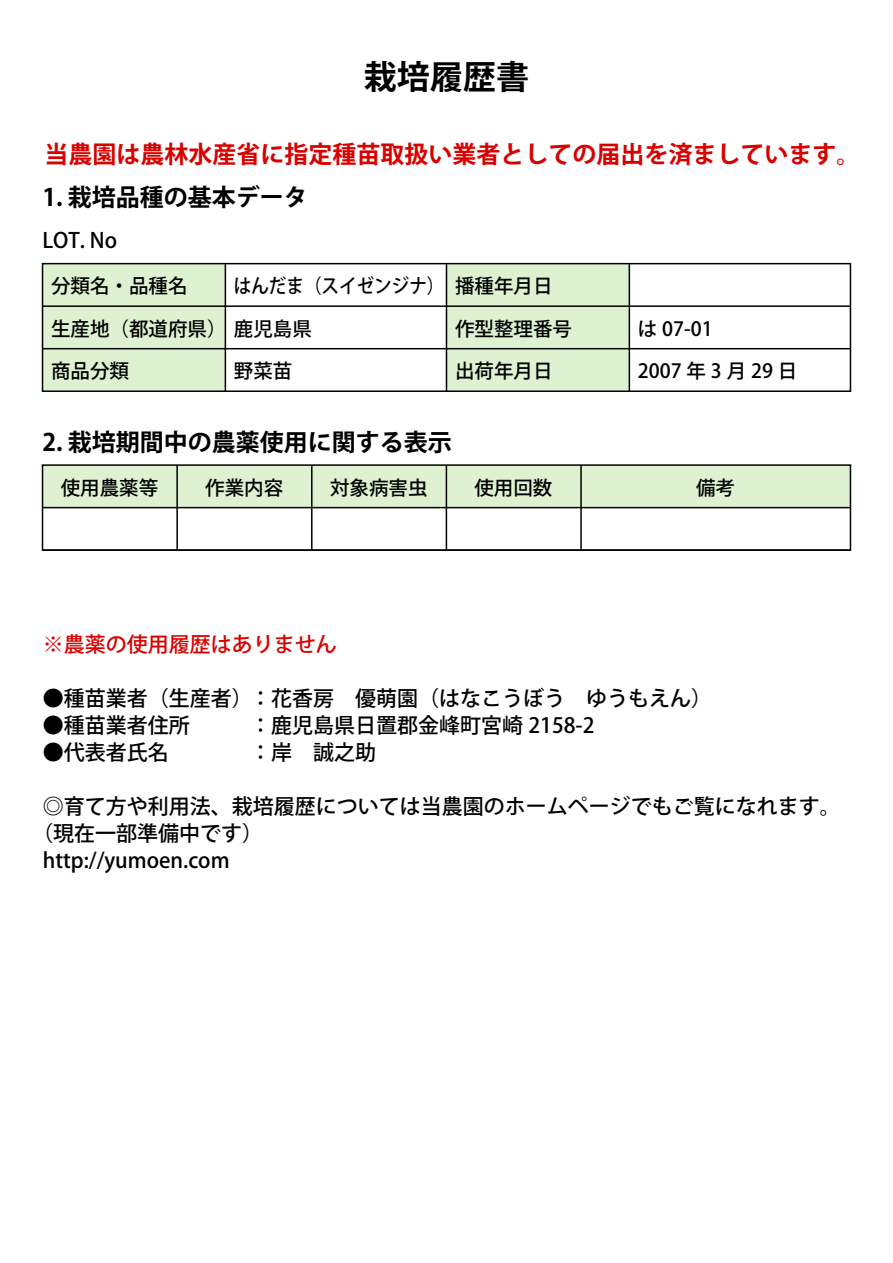
<style>
.page{position:relative;width:893px;height:1263px;background:#fff}
.page>*{position:absolute;margin:0;border:0;box-sizing:border-box;transform-origin:0 0}
.t1{font:700 33px "Koz Go Std";color:#000}
.t2{font:700 24px "Koz Go Std";color:#d90000}
.t3{font:700 24px "Koz Go Std";color:#000}
.t4{font:500 21px "Koz Go Std";color:#000}
.t5{font:500 21px "Koz Go Std";color:#d90000}
.t6{font:500 19.5px/42.5px "Koz Go Std";color:#000}
.t7{font:500 19.5px "Koz Go Std";color:#000;scale:.9 1}
</style>
<div class="page">
<svg style="left:41px;top:262px;width:811px;height:130px"></svg>
<svg style="left:41px;top:464px;width:811px;height:87px"></svg>
<h1 class="t1" style="left:364px;top:55px;width:166px">栽培履歴書</h1>
<p class="t2" style="left:44px;top:139px;width:817px">当農園は農林水産省に指定種苗取扱い業者としての届出を済ましています。</p>
<p class="t3" style="left:43px;top:181px;width:267px">1. 栽培品種の基本データ</p>
<p class="t4" style="left:43px;top:227px;width:76px">LOT. No</p>
<p class="t6" style="left:51px;top:266px;width:262px">分類名・品種名<br>生産地（都道府県）鹿児島県商品分類</p>
<p class="t7" style="left:234px;top:274px;width:236px">はんだま（スイゼンジナ）</p>
<p class="t6" style="left:234px;top:351px;width:60px">野菜苗</p>
<p class="t6" style="left:455px;top:266px;width:118px">播種年月日作型整理番号出荷年月日</p>
<p class="t6" style="left:638px;top:308px;width:161px">は 07-01<br>2007年3月29日</p>
<p class="t3" style="left:43px;top:426px;width:411px">2. 栽培期間中の農薬使用に関する表示</p>
<p class="t6" style="left:61px;top:467px;width:99px">使用農薬等</p>
<p class="t6" style="left:205px;top:467px;width:79px">作業内容</p>
<p class="t6" style="left:330px;top:467px;width:99px">対象病害虫</p>
<p class="t6" style="left:474px;top:467px;width:79px">使用回数</p>
<p class="t6" style="left:696px;top:467px;width:40px">備考</p>
<p class="t5" style="left:43px;top:631px;width:295px">※農薬の使用履歴はありません</p>
<p class="t4" style="left:43px;top:685px;width:671px">●種苗業者（生産者）：花香房　優萌園（はなこうぼう　ゆうもえん）</p>
<p class="t4" style="left:43px;top:712px;width:148px">●種苗業者住所</p>
<p class="t4" style="left:250px;top:712px;width:346px">：鹿児島県日置郡金峰町宮崎 2158-2</p>
<p class="t4" style="left:43px;top:739px;width:127px">●代表者氏名</p>
<p class="t4" style="left:250px;top:739px;width:127px">：岸　誠之助</p>
<p class="t4" style="left:43px;top:793px;width:799px">◎育て方や利用法、栽培履歴については当農園のホームページでもご覧になれます。</p>
<p class="t4" style="left:32px;top:820px;width:232px">（現在一部準備中です）</p>
<p class="t4" style="left:43px;top:847px;width:188px">http://yumoen.com</p>
</div>
